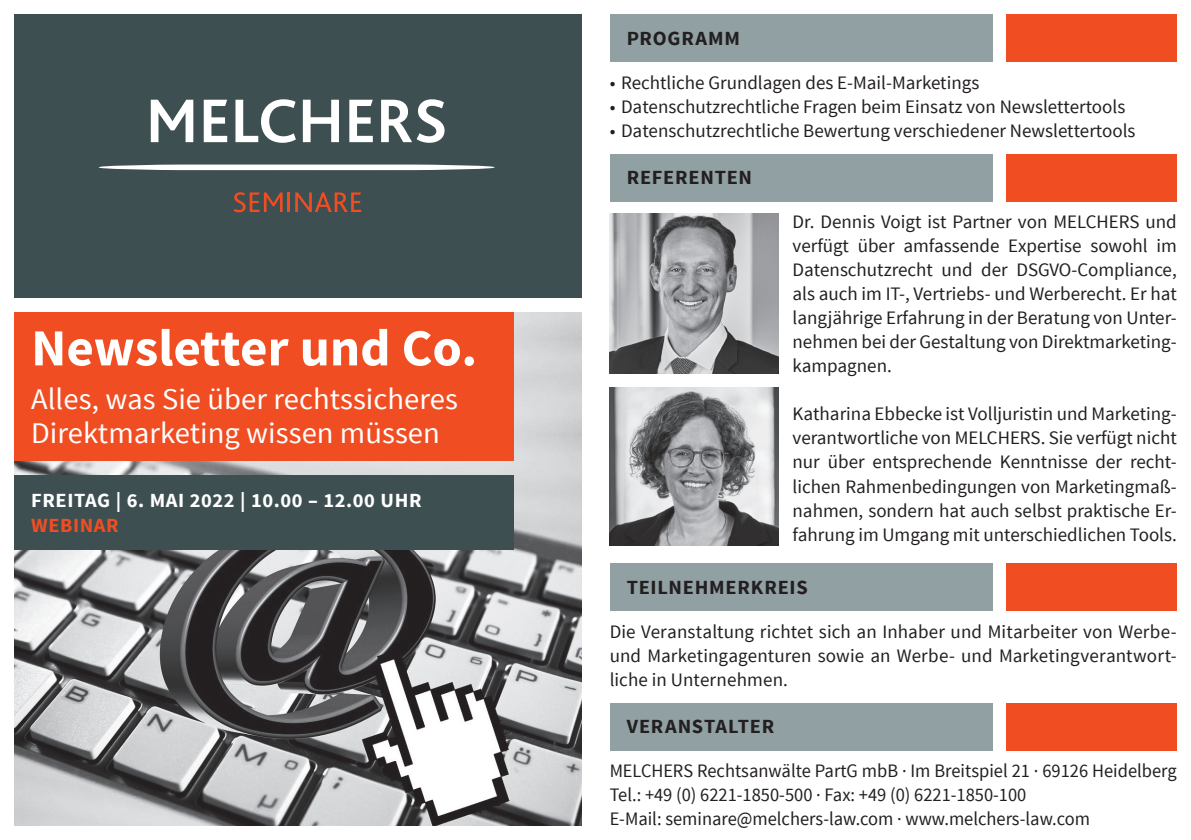
<style>
.page{position:relative;width:1191px;height:840px;background:#fff}
.page>*{position:absolute;margin:0;border:0;box-sizing:border-box;transform-origin:0 0}
.t1{font:700 52px "Source Sans Pro";color:#fff}
.t2{font:30px/34px "Source Sans Pro";color:#fff}
.t3{font:700 20px "Source Sans Pro";letter-spacing:.04em;color:#231f20}
.t4{font:700 20px "Source Sans Pro";letter-spacing:.03em;color:#fff}
.t5{font:700 20px "Source Sans Pro";letter-spacing:.03em;color:#f04d22}
.t6{font:19px/24px "Source Sans Pro";color:#231f20;text-align:justify}
</style>
<div class="page">
<img style="left:14px;top:312px;width:567px;height:513px">
<div style="left:14px;top:312px;width:499px;height:149px;background:#f04d22"></div>
<div style="left:14px;top:475px;width:499px;height:75px;background:#3d4f51"></div>
<div style="left:14px;top:14px;width:567px;height:284px;background:#3d4f51"></div>
<svg style="left:151px;top:100px;width:42px;height:42px"></svg>
<svg style="left:204px;top:100px;width:23px;height:42px"></svg>
<svg style="left:235px;top:99px;width:61px;height:44px"></svg>
<svg style="left:303px;top:100px;width:36px;height:42px"></svg>
<svg style="left:349px;top:100px;width:24px;height:42px"></svg>
<svg style="left:381px;top:99px;width:63px;height:44px"></svg>
<svg style="left:98px;top:164px;width:397px;height:6px;background:#dadddd"></svg>
<svg style="left:234px;top:192px;width:49px;height:20px"></svg>
<hr style="left:288px;top:192px;width:2px;height:20px;background:#f04d22">
<svg style="left:295px;top:192px;width:66px;height:20px"></svg>
<div style="left:609px;top:702px;width:383px;height:48px;background:#90a0a3"></div>
<div style="left:1006px;top:702px;width:170px;height:48px;background:#f04d22"></div>
<div style="left:609px;top:563px;width:383px;height:47px;background:#90a0a3"></div>
<div style="left:1006px;top:563px;width:170px;height:47px;background:#f04d22"></div>
<div style="left:609px;top:14px;width:383px;height:48px;background:#90a0a3"></div>
<div style="left:1006px;top:14px;width:170px;height:48px;background:#f04d22"></div>
<div style="left:609px;top:154px;width:383px;height:47px;background:#90a0a3"></div>
<div style="left:1006px;top:154px;width:170px;height:47px;background:#f04d22"></div>
<img style="left:609px;top:214px;width:169px;height:159px">
<img style="left:609px;top:387px;width:169px;height:158px">
<h1 class="t1" style="left:31px;top:314px;width:447px">NEWSLETTER UND CO.</h1>
<h2 class="t2" style="left:31px;top:383px;width:428px">Alles, was Sie über rechtssicheres<br>Direktmarketing wissen müssen</h2>
<p class="t4" style="left:31px;top:487px;width:392px">FREITAG | 6. MAI 2022 | 10.00 – 12.00 UHR</p>
<p class="t5" style="left:31px;top:512px;width:89px">WEBINAR</p>
<p class="t3" style="left:626px;top:25px;width:115px">PROGRAMM</p>
<p class="t6" style="left:609px;top:71px;width:371px">• Rechtliche Grundlagen des E-Mail-Marketings</p>
<p class="t6" style="left:609px;top:95px;width:517px">• Datenschutzrechtliche Fragen beim Einsatz von Newslettertools</p>
<p class="t6" style="left:609px;top:119px;width:527px">• Datenschutzrechtliche Bewertung verschiedener Newslettertools</p>
<p class="t3" style="left:626px;top:164px;width:124px">REFERENTEN</p>
<p class="t6" style="left:792px;top:210px;width:386px">Dr. Dennis Voigt ist Partner von MELCHERS und verfügt über amfassende Expertise sowohl im Datenschutzrecht und der DSGVO-Compliance, als auch im IT-, Vertriebs- und Werberecht. Er hat langjährige Erfahrung in der Beratung von Unter&shy;nehmen bei der Gestaltung von Direktmarketing&shy;kampagnen.</p>
<p class="t6" style="left:792px;top:402px;width:386px">Katharina Ebbecke ist Volljuristin und Marketing&shy;verantwortliche von MELCHERS. Sie verfügt nicht nur über entsprechende Kenntnisse der recht&shy;lichen Rahmenbedingungen von Marketingmaß&shy;nahmen, sondern hat auch selbst praktische Er&shy;fahrung im Umgang mit unterschiedlichen Tools.</p>
<p class="t3" style="left:626px;top:574px;width:182px">TEILNEHMERKREIS</p>
<p class="t6" style="left:609px;top:619px;width:568px">Die Veranstaltung richtet sich an Inhaber und Mitarbeiter von Werbe&shy;und Marketingagenturen sowie an Werbe- und Marketingverantwort&shy;liche in Unternehmen.</p>
<p class="t3" style="left:626px;top:713px;width:149px">VERANSTALTER</p>
<p class="t6" style="left:609px;top:759px;width:568px;text-align:left">MELCHERS Rechtsanwälte PartG mbB · Im Breitspiel 21 · 69126 Heidelberg<br>Tel.: +49 (0) 6221-1850-500 · Fax: +49 (0) 6221-1850-100<br>E-Mail: seminare@melchers-law.com · www.melchers-law.com</p>
</div>
